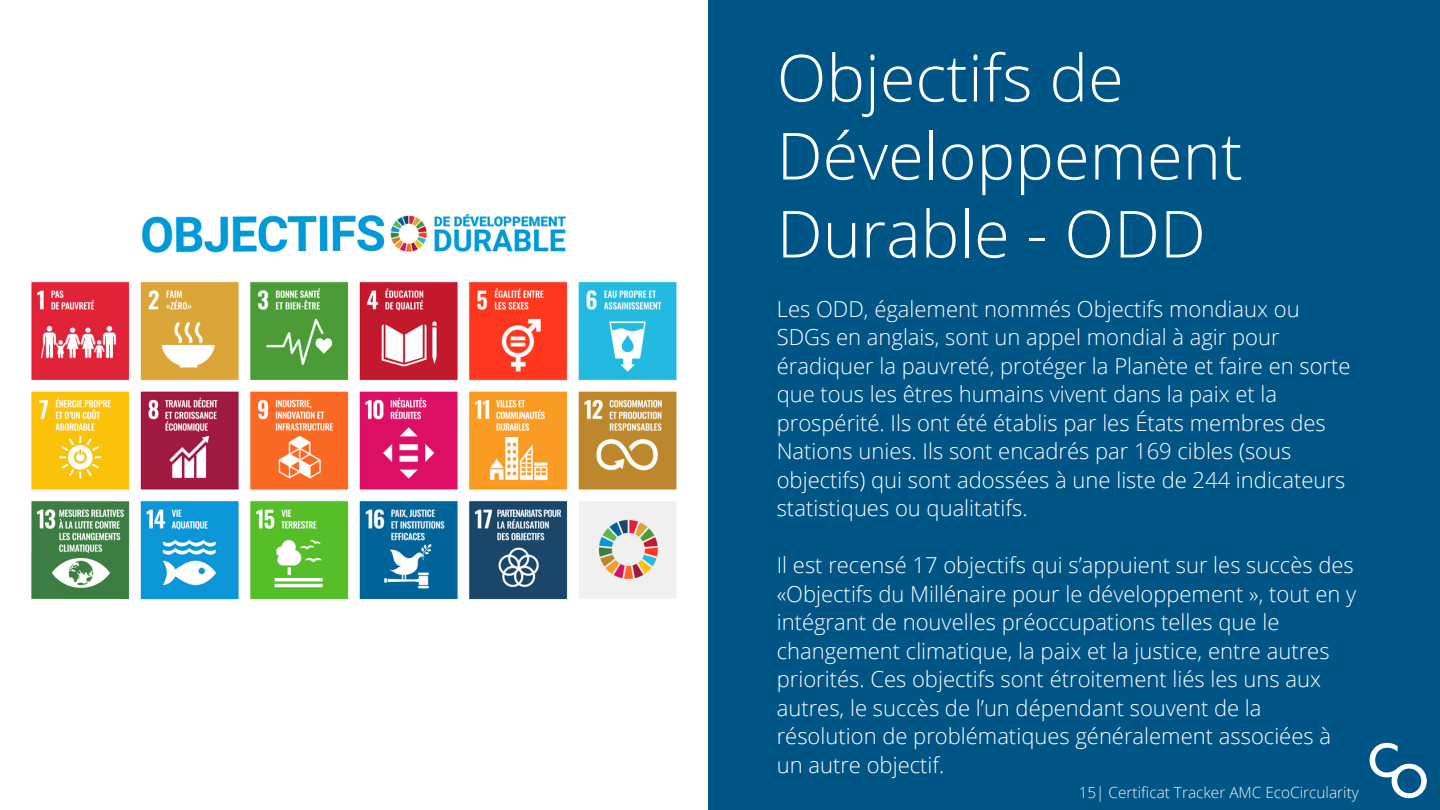
<style>
.page{position:relative;width:1440px;height:810px;background:#005587}
.page>*{position:absolute;margin:0;border:0;box-sizing:border-box;transform-origin:0 0}
.t1{font:300 65px/78px "Open Sans";color:#fff}
.t2{font:300 22px/28.5px "Open Sans";color:#fff}
.t3{font:300 15.4px "Open Sans";color:#f2f2f2}
</style>
<div class="page">
<div style="left:0;top:0;width:707px;height:810px;background:#fff"></div>
<img style="left:31px;top:213px;width:646px;height:387px">
<svg style="left:1370px;top:743px;width:57px;height:55px"></svg>
<h2 class="t1" style="left:777px;top:37px;width:467px">Objectifs de<br>Développement<br>Durable - ODD</h2>
<h1 class="t2" style="left:777px;top:294px;width:575px">Les ODD, également nommés Objectifs mondiaux ou SDGs en anglais, sont un appel mondial à agir pour éradiquer la pauvreté, protéger la Planète et faire en sorte que tous les êtres humains vivent dans la paix et la prospérité. Ils ont été établis par les États membres des Nations unies. Ils sont encadrés par 169 cibles (sous objectifs) qui sont adossées à une liste de 244 indicateurs statistiques ou qualitatifs.</h1>
<h2 class="t2" style="left:777px;top:550px;width:581px">Il est recensé 17 objectifs qui s’appuient sur les succès des «Objectifs du Millénaire pour le développement », tout en y intégrant de nouvelles préoccupations telles que le changement climatique, la paix et la justice, entre autres priorités. Ces objectifs sont étroitement liés les uns aux autres, le succès de l’un dépendant souvent de la résolution de problématiques généralement associées à un autre objectif.</h2>
<p class="t3" style="left:1079px;top:782px;width:282px">15| Certificat Tracker AMC EcoCircularity</p>
</div>
